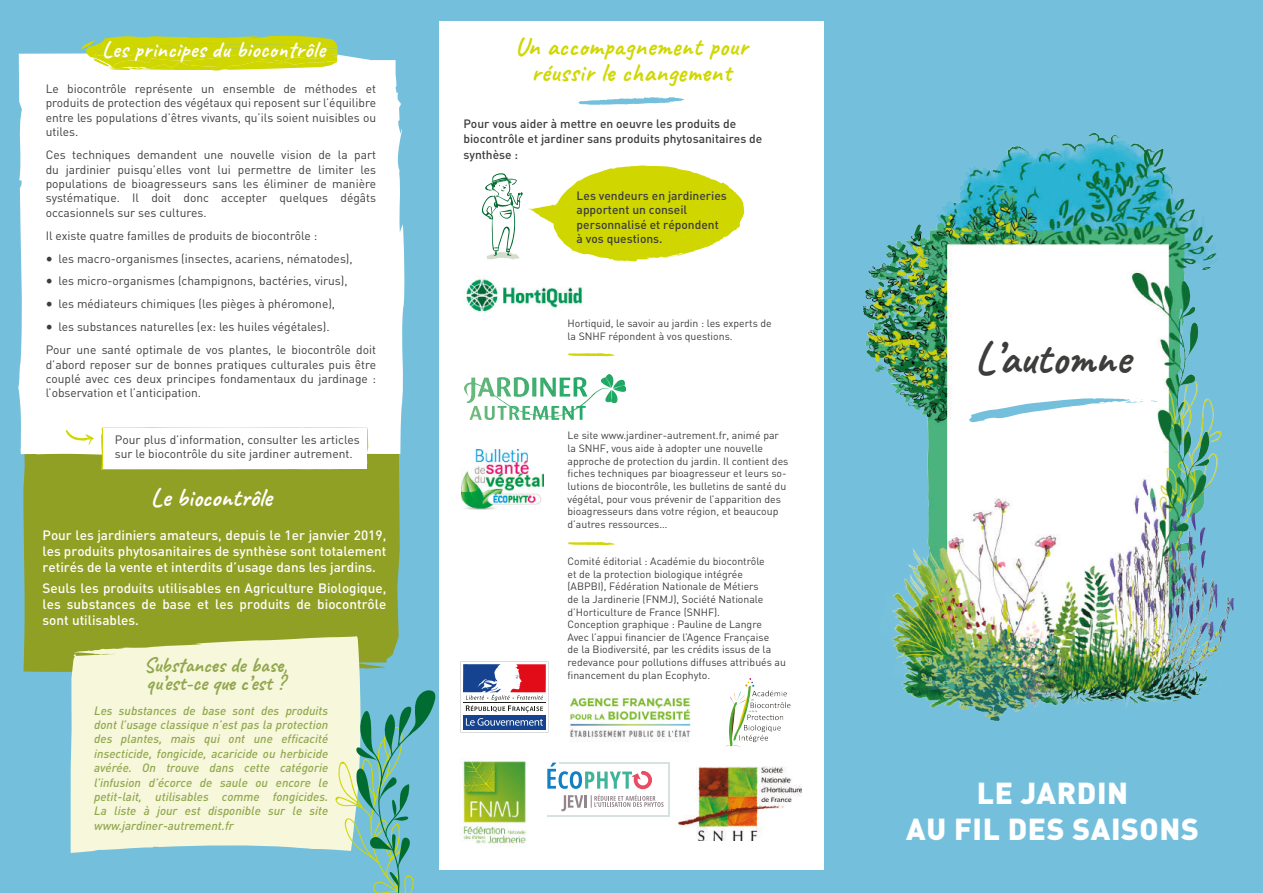
<style>
.page{position:relative;width:1263px;height:893px;background:#74c0dc}
.page>*{position:absolute;margin:0;border:0;box-sizing:border-box;transform-origin:0 0}
.t1{font:700 45px "Caveat";color:#3d3d3c}
.t2{font:900 30px/36px "DIN";letter-spacing:.02em;color:#fff;text-align:center}
.t3{font:700 25.5px/25.5px "Caveat";letter-spacing:.02em;color:#d0d700;text-align:center}
.t4{font:700 25.5px "Caveat";color:#fff}
.t5{font:700 22.5px "Caveat";letter-spacing:.02em;color:#fff}
.t6{font:700 21px/18px "Caveat";color:#91a74e}
.t7{font:500 13.5px/16.2px "DIN";color:#fff;text-align:justify}
.t8{font:12px/14.4px "DIN";color:#3d3d3c;text-align:justify}
.t9{font:italic 500 12px/14.4px "DIN";color:#91a74e;text-align:justify}
.t10{font:500 12px/14.4px "DIN";color:#3d3d3c}
.t11{font:10.5px/12.6px "DIN";color:#3d3d3c}
.s1{font-family:"Minion Pro";font-size:18px}
</style>
<div class="page">
<div style="left:23px;top:455px;width:377px;height:217px;background:#90a024"></div>
<div style="left:18px;top:53px;width:387px;height:402px;background:#fff"></div>
<div style="left:439px;top:21px;width:385px;height:849px;background:#fff"></div>
<img style="left:466px;top:279px;width:117px;height:33px">
<img style="left:465px;top:374px;width:161px;height:46px">
<img style="left:462px;top:449px;width:81px;height:61px">
<svg style="left:578px;top:97px;width:107px;height:8px"></svg>
<svg style="left:568px;top:353px;width:47px;height:4px"></svg>
<svg style="left:568px;top:542px;width:47px;height:4px"></svg>
<svg style="left:481px;top:165px;width:263px;height:96px"></svg>
<svg style="left:71px;top:635px;width:290px;height:218px;background:#eff1d3"></svg>
<svg style="left:87px;top:650px;width:9px;height:5px"></svg>
<svg style="left:334px;top:690px;width:102px;height:203px"></svg>
<svg style="left:101px;top:427px;width:267px;height:43px"></svg>
<div style="left:103px;top:428px;width:263px;height:41px;background:#fff"></div>
<svg style="left:62px;top:430px;width:32px;height:15px"></svg>
<svg style="left:81px;top:36px;width:257px;height:35px;background:#ced828"></svg>
<img style="left:862px;top:133px;width:372px;height:588px">
<svg style="left:1151px;top:401px;width:7px;height:2px"></svg>
<svg style="left:969px;top:398px;width:176px;height:24px"></svg>
<img style="left:678px;top:766px;width:123px;height:74px">
<img style="left:463px;top:761px;width:63px;height:85px">
<svg style="left:460px;top:661px;width:88px;height:71px"></svg>
<hr style="left:559px;top:763px;width:111px;height:1px;background:#d5e2de">
<hr style="left:669px;top:763px;width:1px;height:53px;background:#d5e2de">
<hr style="left:547px;top:815px;width:123px;height:1px;background:#d5e2de">
<svg style="left:547px;top:763px;width:105px;height:26px"></svg>
<svg style="left:561px;top:795px;width:102px;height:16px"></svg>
<img style="left:725px;top:679px;width:65px;height:68px">
<img style="left:569px;top:695px;width:122px;height:47px">
<h3 class="t5" style="left:102px;top:35px;width:224px">Les principes du biocontrôle</h3>
<h3 class="t3" style="left:515px;top:34px;width:234px">Un accompagnement pour réussir le changement</h3>
<p class="t10" style="left:463px;top:116px;width:300px">Pour vous aider à mettre en oeuvre les produits de biocontrôle et jardiner sans produits phytosanitaires de</p>
<p class="t10" style="left:463px;top:147px;width:56px">synthèse :</p>
<p class="t8" style="left:46px;top:81px;width:332px">Le biocontrôle représente un ensemble de méthodes et produits de protection des végétaux qui reposent sur l’équilibre entre les populations d’êtres vivants, qu’ils soient nuisibles ou utiles.</p>
<p class="t8" style="left:46px;top:147px;width:332px">Ces techniques demandent une nouvelle vision de la part du jardinier puisqu’elles vont lui permettre de limiter les populations de bioagresseurs sans les éliminer de manière systématique. Il doit donc accepter quelques dégâts occasionnels sur ses cultures.</p>
<p class="t8" style="left:46px;top:228px;width:273px">Il existe quatre familles de produits de biocontrôle :</p>
<p class="t8" style="left:46px;top:251px;width:308px"><span class="s1">•</span> les macro-organismes (insectes, acariens, nématodes),</p>
<p class="t8" style="left:46px;top:274px;width:303px"><span class="s1">•</span> les micro-organismes (champignons, bactéries, virus),</p>
<p class="t8" style="left:46px;top:297px;width:291px"><span class="s1">•</span> les médiateurs chimiques (les pièges à phéromone),</p>
<p class="t8" style="left:46px;top:315px;width:332px;line-height:23px"><span class="s1">•</span> les substances naturelles (ex: les huiles végétales).<br>Pour une santé optimale de vos plantes, le biocontrôle doit</p>
<p class="t8" style="left:46px;top:357px;width:332px">d’abord reposer sur de bonnes pratiques culturales puis être couplé avec ces deux principes fondamentaux du jardinage : l’observation et l’anticipation.</p>
<p class="t10" style="left:577px;top:188px;width:152px">Les vendeurs en jardineries apportent un conseil personnalisé et répondent à vos questions.</p>
<p class="t11" style="left:567px;top:317px;width:206px">Hortiquid, le savoir au jardin : les experts de la SNHF répondent à vos questions.</p>
<p class="t8" style="left:115px;top:432px;width:246px">Pour plus d’information, consulter les articles sur le biocontrôle du site jardiner autrement.</p>
<h3 class="t4" style="left:151px;top:482px;width:122px">Le biocontrôle</h3>
<p class="t7" style="left:43px;top:527px;width:345px">Pour les jardiniers amateurs, depuis le 1er janvier 2019, les produits phytosanitaires de synthèse sont totalement retirés de la vente et interdits d’usage dans les jardins.</p>
<p class="t7" style="left:43px;top:579px;width:345px">Seuls les produits utilisables en Agriculture Biologique, les substances de base et les produits de biocontrôle sont utilisables.</p>
<h3 class="t6" style="left:144px;top:656px;width:145px">Substances de base, qu’est-ce que c’est ?</h3>
<p class="t9" style="left:94px;top:703px;width:236px">Les substances de base sont des produits dont l’usage classique n’est pas la protection des plantes, mais qui ont une efficacité insecticide, fongicide, acaricide ou herbicide avérée. On trouve dans cette catégorie l’infusion d’écorce de saule ou encore le petit-lait, utilisables comme fongicides.<br>La liste à jour est disponible sur le site www.jardiner-autrement.fr</p>
<p class="t11" style="left:567px;top:429px;width:222px">Le site www.jardiner-autrement.fr, animé par la SNHF, vous aide à adopter une nouvelle approche de protection du jardin. Il contient des fiches techniques par bioagresseur et leurs so&shy;lutions de biocontrôle, les bulletins de santé du végétal, pour vous prévenir de l’apparition des bioagresseurs dans votre région, et beaucoup d’autres ressources…</p>
<p class="t11" style="left:567px;top:555px;width:220px">Comité éditorial : Académie du biocontrôle<br>et de la protection biologique intégrée<br>(ABPBI), Fédération Nationale de Métiers<br>de la Jardinerie (FNMJ), Société Nationale d’Horticulture de France (SNHF).<br>Conception graphique : Pauline de Langre Avec l’appui financier de l’Agence Française<br>de la Biodiversité, par les crédits issus de la redevance pour pollutions diffuses attribués au financement du plan Ecophyto.</p>
<h1 class="t1" style="left:975px;top:329px;width:157px">L’automne</h1>
<h2 class="t2" style="left:906px;top:774px;width:294px">LE JARDIN<br>AU FIL DES SAISONS</h2>
</div>
